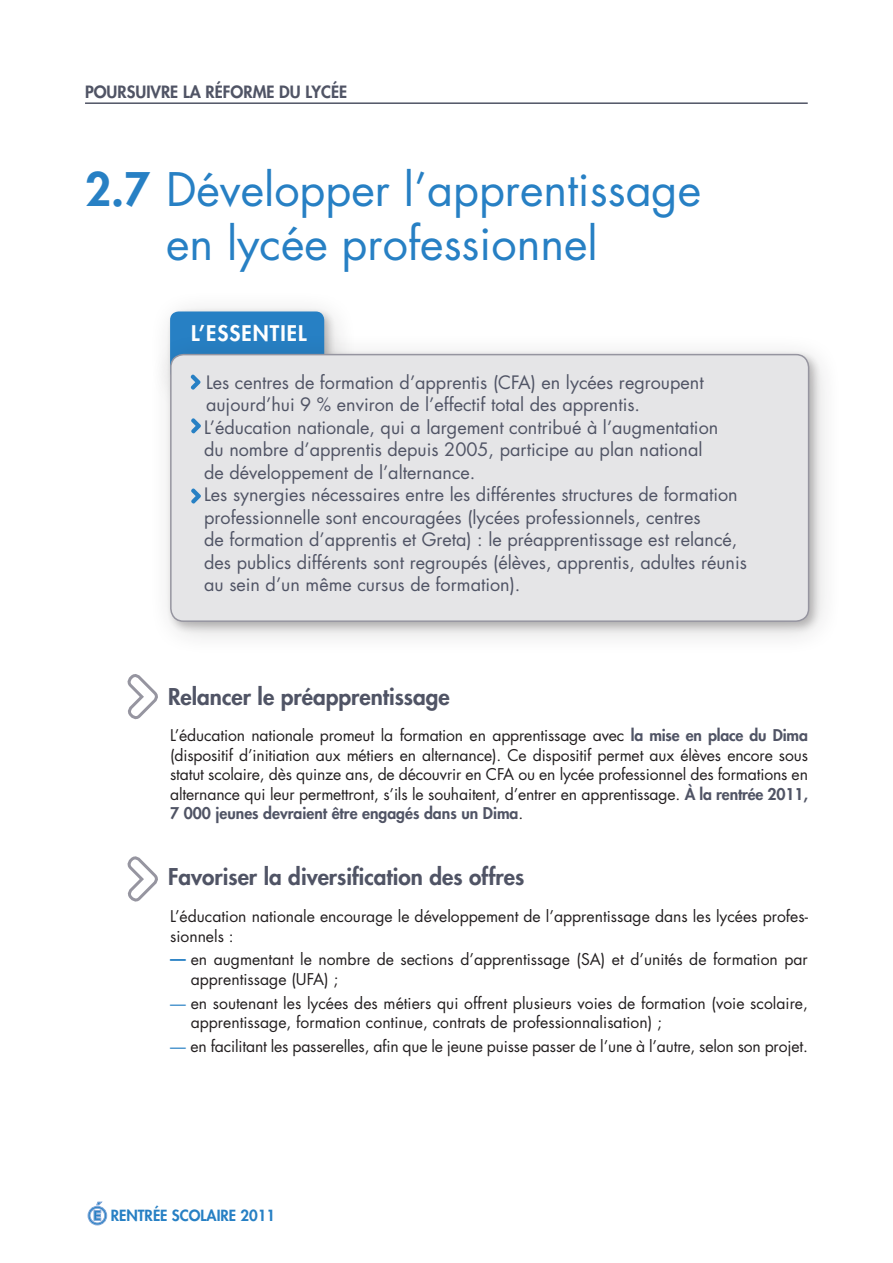
<style>
.page{position:relative;width:893px;height:1263px;background:#fff}
.page>*{position:absolute;margin:0;border:0;box-sizing:border-box;transform-origin:0 0}
.t1{font:45px/54px "Futura";color:#2780c4;text-align:center}
.t2{font:800 22.5px "Futura";color:#505465}
.t3{font:800 21px "Futura";letter-spacing:.05em;color:#fff}
.t4{font:18px/22.5px "Futura";color:#505465}
.t5{font:800 16.5px "Futura";color:#505465}
.t6{font:15.75px/19.5px "Futura";color:#231f20}
.t7{font:800 15px "Futura";color:#2780c4}
.s1{font-weight:800}
.s2{font-weight:800;color:#505465}
.s3{font-weight:800;color:#2780c4}
.s4{color:#2780c4}
</style>
<div class="page">
<div style="left:146px;top:288px;width:211px;height:125px;background:#231f20;opacity:.2"></div>
<div style="left:170px;top:311px;width:154px;height:69px;background:#2780c4;border-radius:9px"></div>
<div style="left:146px;top:330px;width:696px;height:325px;background:#231f20;opacity:.2"></div>
<div style="left:171px;top:355px;width:638px;height:266px;background:#e5e5e7;border-radius:13px"></div>
<svg style="left:190px;top:374px;width:11px;height:16px"></svg>
<div style="left:170px;top:354px;width:639px;height:268px;border:2px solid #9695a0;border-radius:13px"></div>
<svg style="left:127px;top:674px;width:31px;height:46px"></svg>
<svg style="left:191px;top:418px;width:10px;height:16px"></svg>
<svg style="left:191px;top:488px;width:10px;height:16px"></svg>
<svg style="left:127px;top:856px;width:31px;height:46px"></svg>
<hr style="left:85px;top:102px;width:723px;height:2px;background:#505465">
<svg style="left:88px;top:1201px;width:19px;height:24px"></svg>
<p class="t5" style="left:85px;top:81px;width:262px">Poursuivre la réforme du lycée</p>
<h1 class="t1" style="left:85px;top:162px;width:618px"><span class="s1">2.7</span> Développer l’apprentissage en lycée professionnel</h1>
<h3 class="t3" style="left:191px;top:319px;width:117px">L’ESSENTIEL</h3>
<p class="t4" style="left:204px;top:370px;width:544px">Les centres de formation d’apprentis (CFA) en lycées regroupent aujourd’hui 9 % environ de l’effectif total des apprentis.<br>L’éducation nationale, qui a largement contribué à l’augmentation<br>du nombre d’apprentis depuis 2005, participe au plan national<br>de développement de l’alternance.<br>Les synergies nécessaires entre les différentes structures de formation professionnelle sont encouragées (lycées professionnels, centres<br>de formation d’apprentis et Greta) : le préapprentissage est relancé, des publics différents sont regroupés (élèves, apprentis, adultes réunis au sein d’un même cursus de formation).</p>
<h2 class="t2" style="left:168px;top:682px;width:283px">Relancer le préapprentissage</h2>
<p class="t6" style="left:170px;top:726px;width:639px;text-align:justify">L’éducation nationale promeut la formation en apprentissage avec <span class="s2">la mise en place du Dima </span>(dispositif d’initiation aux métiers en alternance). Ce dispositif permet aux élèves encore sous statut scolaire, dès quinze ans, de découvrir en CFA ou en lycée professionnel des formations en alternance qui leur permettront, s’ils le souhaitent, d’entrer en apprentissage. <span class="s2">À la rentrée 2011, 7 000 jeunes devraient être engagés dans un Dima</span>.</p>
<h2 class="t2" style="left:168px;top:862px;width:358px">Favoriser la diversification des offres</h2>
<p class="t6" style="left:170px;top:906px;width:639px">L’éducation nationale encourage le développement de l’apprentissage dans les lycées profes&shy;sionnels :</p>
<p class="t6" style="left:191px;top:949px;width:619px;text-indent:-21px"><span class="s3">—</span> en augmentant le nombre de sections d’apprentissage (SA) et d’unités de formation par apprentissage (UFA) ;</p>
<p class="t6" style="left:191px;top:993px;width:619px;text-indent:-21px"><span class="s4">—</span> en soutenant les lycées des métiers qui offrent plusieurs voies de formation (voie scolaire, apprentissage, formation continue, contrats de professionnalisation) ;</p>
<p class="t6" style="left:170px;top:1036px;width:639px"><span class="s4">—</span> en facilitant les passerelles, afin que le jeune puisse passer de l’une à l’autre, selon son projet.</p>
<p class="t7" style="left:111px;top:1206px;width:166px">RENTRÉE SCOLAIRE 2011</p>
</div>
